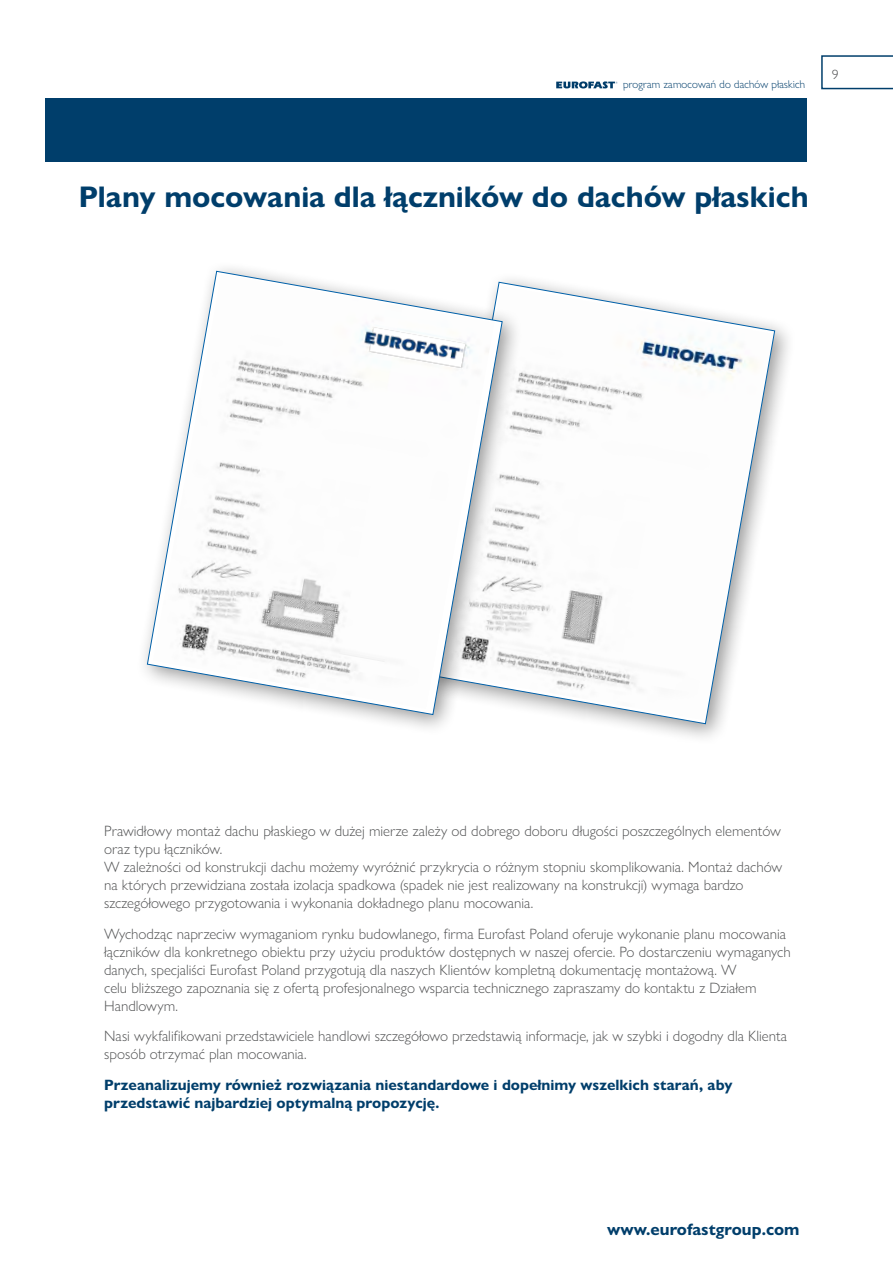
<style>
.page{position:relative;width:893px;height:1263px;background:#fff}
.page>*{position:absolute;margin:0;border:0;box-sizing:border-box;transform-origin:0 0}
.t1{font:700 30px "Gill Sans Nova";color:#003e6b}
.t2{font:700 16.5px "Gill Sans Nova";color:#003e6b}
.t3{font:300 15px/18px "Gill Sans Nova";color:#515253}
.t4{font:700 15px/18px "Gill Sans Nova";color:#003e6b}
.t5{font:300 13.5px "Gill Sans Nova";color:#515253}
.t6{font:300 11.25px "Gill Sans Nova";color:#003e6b}
</style>
<div class="page">
<div style="left:46px;top:98px;width:761px;height:64px;background:#003e6b"></div>
<svg style="left:821px;top:55px;width:72px;height:34px"></svg>
<svg style="left:556px;top:81px;width:61px;height:7px"></svg>
<div style="left:419px;top:270px;width:378px;height:476px;background:#000;opacity:.4"></div>
<svg style="left:524px;top:281px;width:251px;height:443px"></svg>
<div style="left:136px;top:259px;width:388px;height:477px;background:#000;opacity:.4"></div>
<svg style="left:147px;top:270px;width:356px;height:445px"></svg>
<p class="t6" style="left:623px;top:78px;width:184px">program zamocowań do dachów płaskich</p>
<p class="t5" style="left:832px;top:66px;width:8px">9</p>
<h1 class="t1" style="left:79px;top:178px;width:731px">Plany mocowania dla łączników do dachów płaskich</h1>
<p class="t3" style="left:104px;top:822px;width:680px">Prawidłowy montaż dachu płaskiego w dużej mierze zależy od dobrego doboru długości poszczególnych elementów oraz typu łączników.<br>W zależności od konstrukcji dachu możemy wyróżnić przykrycia o różnym stopniu skomplikowania. Montaż dachów na których przewidziana została izolacja spadkowa (spadek nie jest realizowany na konstrukcji) wymaga bardzo szczegółowego przygotowania i wykonania dokładnego planu mocowania.</p>
<p class="t3" style="left:104px;top:924px;width:688px">Wychodząc naprzeciw wymaganiom rynku budowlanego, firma Eurofast Poland oferuje wykonanie planu mocowania łączników dla konkretnego obiektu przy użyciu produktów dostępnych w naszej ofercie. Po dostarczeniu wymaganych danych, specjaliści Eurofast Poland przygotują dla naszych Klientów kompletną dokumentację montażową. W<br>celu bliższego zapoznania się z ofertą profesjonalnego wsparcia technicznego zapraszamy do kontaktu z Działem Handlowym.</p>
<p class="t3" style="left:104px;top:1027px;width:684px">Nasi wykfalifikowani przedstawiciele handlowi szczegółowo przedstawią informacje, jak w szybki i dogodny dla Klienta sposób otrzymać plan mocowania.</p>
<p class="t4" style="left:104px;top:1076px;width:630px">Przeanalizujemy również rozwiązania niestandardowe i dopełnimy wszelkich starań, aby przedstawić najbardziej optymalną propozycję.</p>
<p class="t2" style="left:607px;top:1219px;width:194px">www.eurofastgroup.com</p>
</div>
